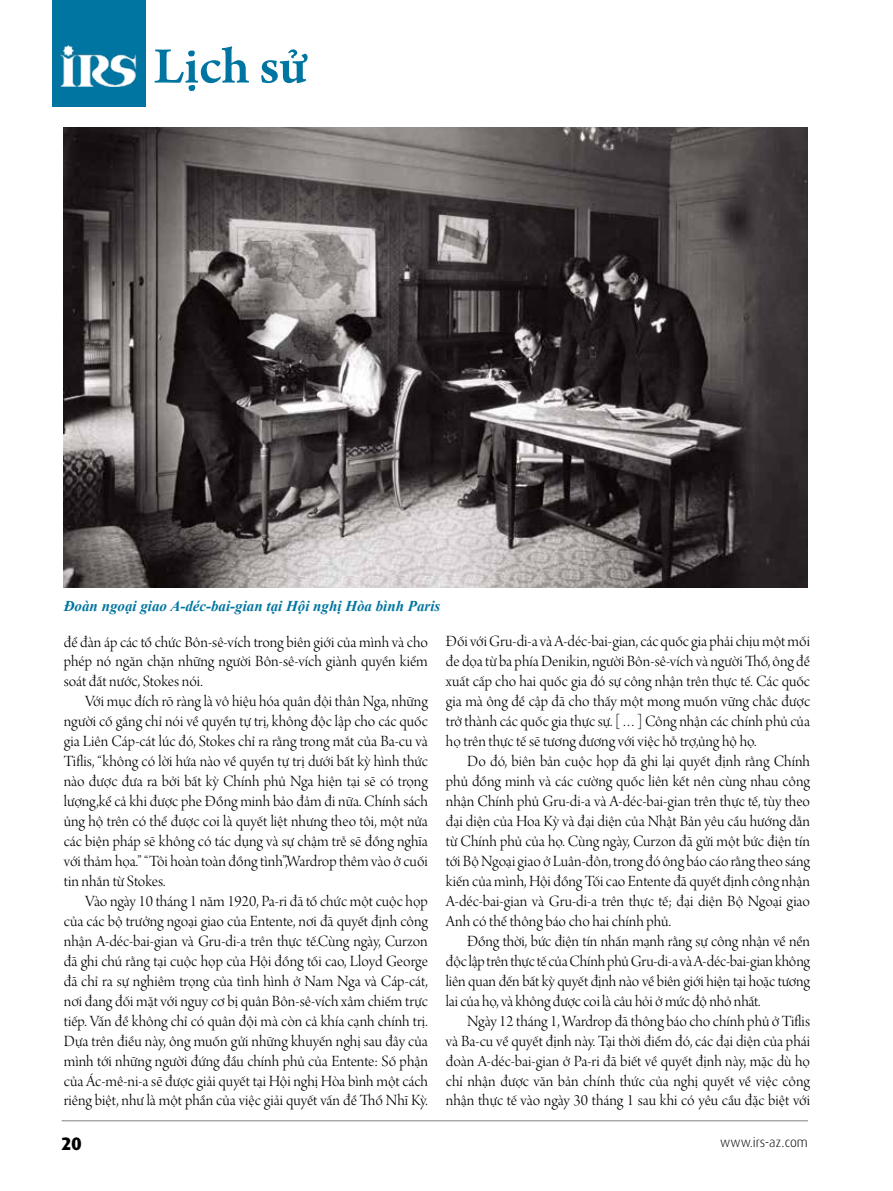
<style>
.page{position:relative;width:893px;height:1191px;background:#fff}
.page>*{position:absolute;margin:0;border:0;box-sizing:border-box;transform-origin:0 0}
.t1{font:600 54.15px "Arno Pro";color:#0075a1}
.t2{font:800 18px "Dax Pro";color:#000}
.t3{font:16.5px/20px "Arno Pro Light Display";color:#000;text-align:justify}
.t4{font:italic 700 15px "Times New Roman";color:#0075a1}
.t5{font:300 13.5px "Dax Pro";color:#000}
</style>
<div class="page">
<hr style="left:62px;top:1120px;width:746px;height:1px;background:#808285">
<div style="left:52px;top:0;width:94px;height:106px;background:#0075a1"></div>
<img style="left:60px;top:45px;width:77px;height:41px">
<img style="left:64px;top:128px;width:744px;height:459px">
<h1 class="t1" style="left:154px;top:35px;width:154px">Lịch sử</h1>
<p class="t4" style="left:64px;top:595px;width:378px">Đoàn ngoại giao A-déc-bai-gian tại Hội nghị Hòa bình Paris</p>
<p class="t3" style="left:64px;top:633px;width:366px">để đàn áp các tổ chức Bôn-sê-vích trong biên giới của mình và cho phép nó ngăn chặn những người Bôn-sê-vích giành quyền kiểm soát đất nước, Stokes nói.</p>
<p class="t3" style="left:64px;top:692px;width:366px;text-indent:21px">Với mục đích rõ ràng là vô hiệu hóa quân đội thân Nga, những người cố gắng chỉ nói về quyền tự trị, không độc lập cho các quốc gia Liên Cáp-cát lúc đó, Stokes chỉ ra rằng trong mắt của Ba-cu và Tiflis, “không có lời hứa nào về quyền tự trị dưới bất kỳ hình thức nào được đưa ra bởi bất kỳ Chính phủ Nga hiện tại sẽ có trọng lượng,kể cả khi được phe Đồng minh bảo đảm đi nữa. Chính sách ủng hộ trên có thể được coi là quyết liệt nhưng theo tôi, một nửa các biện pháp sẽ không có tác dụng và sự chậm trễ sẽ đồng nghĩa với thảm họa.” “Tôi hoàn toàn đồng tình”,Wardrop thêm vào ở cuối tin nhắn từ Stokes.</p>
<p class="t3" style="left:64px;top:892px;width:366px;text-indent:21px">Vào ngày 10 tháng 1 năm 1920, Pa-ri đã tổ chức một cuộc họp của các bộ trưởng ngoại giao của Entente, nơi đã quyết định công nhận A-déc-bai-gian và Gru-di-a trên thực tế.Cùng ngày, Curzon đã ghi chú rằng tại cuộc họp của Hội đồng tối cao, Lloyd George đã chỉ ra sự nghiêm trọng của tình hình ở Nam Nga và Cáp-cát, nơi đang đối mặt với nguy cơ bị quân Bôn-sê-vích xâm chiếm trực tiếp. Vấn đề không chỉ có quân đội mà còn cả khía cạnh chính trị.<br>Dựa trên điều này, ông muốn gửi những khuyến nghị sau đây của mình tới những người đứng đầu chính phủ của Entente: Số phận của Ác-mê-ni-a sẽ được giải quyết tại Hội nghị Hòa bình một cách riêng biệt, như là một phần của việc giải quyết vấn đề Thổ Nhĩ Kỳ.</p>
<p class="t3" style="left:446px;top:632px;width:366px">Đối với Gru-di-a và A-déc-bai-gian, các quốc gia phải chịu một mối đe dọa từ ba phía Denikin, người Bôn-sê-vích và người Thổ, ông đề xuất cấp cho hai quốc gia đó sự công nhận trên thực tế. Các quốc gia mà ông đề cập đã cho thấy một mong muốn vững chắc được trở thành các quốc gia thực sự. […] Công nhận các chính phủ của họ trên thực tế sẽ tương đương với việc hỗ trợ,ủng hộ họ.</p>
<p class="t3" style="left:446px;top:752px;width:366px;text-indent:21px">Do đó, biên bản cuộc họp đã ghi lại quyết định rằng Chính phủ đồng minh và các cường quốc liên kết nên cùng nhau công nhận Chính phủ Gru-di-a và A-déc-bai-gian trên thực tế, tùy theo đại diện của Hoa Kỳ và đại diện của Nhật Bản yêu cầu hướng dẫn từ Chính phủ của họ. Cùng ngày, Curzon đã gửi một bức điện tín tới Bộ Ngoại giao ở Luân-đôn, trong đó ông báo cáo rằng theo sáng kiến của mình, Hội đồng Tối cao Entente đã quyết định công nhận A-déc-bai-gian và Gru-di-a trên thực tế; đại diện Bộ Ngoại giao Anh có thể thông báo cho hai chính phủ.</p>
<p class="t3" style="left:446px;top:932px;width:366px;text-indent:21px">Đồng thời, bức điện tín nhấn mạnh rằng sự công nhận về nền độc lập trên thực tế của Chính phủ Gru-di-a và A-déc-bai-gian không liên quan đến bất kỳ quyết định nào về biên giới hiện tại hoặc tương lai của họ, và không được coi là câu hỏi ở mức độ nhỏ nhất.</p>
<p class="t3" style="left:446px;top:1011px;width:366px;text-indent:21px">Ngày 12 tháng 1, Wardrop đã thông báo cho chính phủ ở Tiflis và Ba-cu về quyết định này. Tại thời điểm đó, các đại diện của phái đoàn A-déc-bai-gian ở Pa-ri đã biết về quyết định này, mặc dù họ chỉ nhận được văn bản chính thức của nghị quyết về việc công nhận thực tế vào ngày 30 tháng 1 sau khi có yêu cầu đặc biệt với</p>
<p class="t2" style="left:62px;top:1131px;width:22px">20</p>
<p class="t5" style="left:720px;top:1133px;width:89px">www.irs-az.com</p>
</div>
